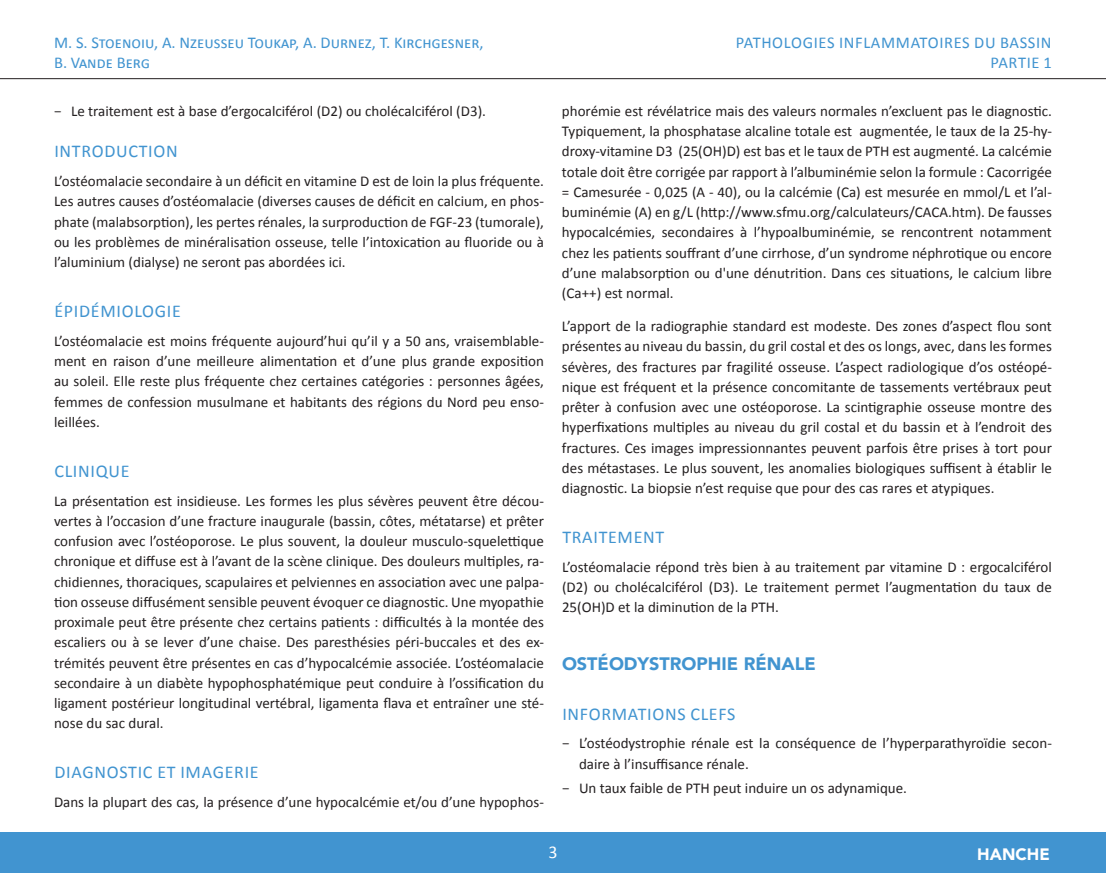
<style>
.page{position:relative;width:1106px;height:893px;background:#fff}
.page>*{position:absolute;margin:0;border:0;box-sizing:border-box;transform-origin:0 0}
.Titre_1_1{font:18px "Calibri";letter-spacing:.04em;color:#4194d0}
.Titre_1{font:900 18px "Avenir";color:#4194d0}
.Numéro_page{font:18px "Calibri";color:#fff}
.Titre_courant_-_aute{font:16.5px/19.8px "Calibri";color:#4194d0}
.Titre_courant_-_arti{font:16.5px/19.8px "Calibri";letter-spacing:.04em;color:#4194d0;text-align:right}
.Titre_Chapitre{font:900 16.5px "Avenir";color:#fff}
.Texte{font:15px/20.2px "Calibri";color:#231f20;text-align:justify}
</style>
<div class="page">
<div style="left:0;top:833px;width:1106px;height:40px;background:#4194d0"></div>
<hr style="left:0;top:78px;width:1106px;height:1px;background:#231f20">
<p class="Titre_courant_-_aute" style="left:54px;top:33px;width:431px">M. S. Stoenoiu, A. Nzeusseu Toukap, A. Durnez, T. Kirchgesner,<br>B. Vande Berg</p>
<p class="Titre_courant_-_arti" style="left:736px;top:33px;width:317px">PATHOLOGIES INFLAMMATOIRES DU BASSIN<br>PARTIE 1</p>
<p class="Texte" style="left:54px;top:101px;width:433px">− Le traitement est à base d’ergocalciférol (D2) ou cholécalciférol (D3).</p>
<p class="Titre_1_1" style="left:54px;top:140px;width:125px">INTRODUCTION</p>
<p class="Texte" style="left:54px;top:171px;width:491px">L’ostéomalacie secondaire à un déficit en vitamine D est de loin la plus fréquente.<br>Les autres causes d’ostéomalacie (diverses causes de déficit en calcium, en phos&shy;phate (malabsorption), les pertes rénales, la surproduction de FGF-23 (tumorale), ou les problèmes de minéralisation osseuse, telle l’intoxication au fluoride ou à l’aluminium (dialyse) ne seront pas abordées ici.</p>
<p class="Titre_1_1" style="left:54px;top:300px;width:128px">ÉPIDÉMIOLOGIE</p>
<p class="Texte" style="left:54px;top:331px;width:491px">L’ostéomalacie est moins fréquente aujourd’hui qu’il y a 50 ans, vraisemblable&shy;ment en raison d’une meilleure alimentation et d’une plus grande exposition au soleil. Elle reste plus fréquente chez certaines catégories : personnes âgées, femmes de confession musulmane et habitants des régions du Nord peu enso&shy;leillées.</p>
<p class="Titre_1_1" style="left:54px;top:459px;width:77px">CLINIQUE</p>
<p class="Texte" style="left:54px;top:491px;width:491px">La présentation est insidieuse. Les formes les plus sévères peuvent être décou&shy;vertes à l’occasion d’une fracture inaugurale (bassin, côtes, métatarse) et prêter confusion avec l’ostéoporose. Le plus souvent, la douleur musculo-squelettique chronique et diffuse est à l’avant de la scène clinique. Des douleurs multiples, ra&shy;chidiennes, thoraciques, scapulaires et pelviennes en association avec une palpa&shy;tion osseuse diffusément sensible peuvent évoquer ce diagnostic. Une myopathie proximale peut être présente chez certains patients : difficultés à la montée des escaliers ou à se lever d’une chaise. Des paresthésies péri-buccales et des ex&shy;trémités peuvent être présentes en cas d’hypocalcémie associée. L’ostéomalacie secondaire à un diabète hypophosphatémique peut conduire à l’ossification du ligament postérieur longitudinal vertébral, ligamenta flava et entraîner une sté&shy;nose du sac dural.</p>
<p class="Titre_1_1" style="left:54px;top:761px;width:206px">DIAGNOSTIC ET IMAGERIE</p>
<p class="Texte" style="left:54px;top:792px;width:491px">Dans la plupart des cas, la présence d’une hypocalcémie et/ou d’une hypophos-</p>
<p class="Texte" style="left:562px;top:101px;width:491px">phorémie est révélatrice mais des valeurs normales n’excluent pas le diagnostic.<br>Typiquement, la phosphatase alcaline totale est augmentée, le taux de la 25-hy&shy;droxy-vitamine D3 (25(OH)D) est bas et le taux de PTH est augmenté. La calcémie totale doit être corrigée par rapport à l’albuminémie selon la formule : Cacorrigée = Camesurée - 0,025 (A - 40), ou la calcémie (Ca) est mesurée en mmol/L et l’al&shy;buminémie (A) en g/L (http://www.sfmu.org/calculateurs/CACA.htm). De fausses hypocalcémies, secondaires à l’hypoalbuminémie, se rencontrent notamment chez les patients souffrant d’une cirrhose, d’un syndrome néphrotique ou encore d’une malabsorption ou d'une dénutrition. Dans ces situations, le calcium libre (Ca++) est normal.</p>
<p class="Texte" style="left:562px;top:316px;width:491px">L’apport de la radiographie standard est modeste. Des zones d’aspect flou sont présentes au niveau du bassin, du gril costal et des os longs, avec, dans les formes sévères, des fractures par fragilité osseuse. L’aspect radiologique d’os ostéopé&shy;nique est fréquent et la présence concomitante de tassements vertébraux peut prêter à confusion avec une ostéoporose. La scintigraphie osseuse montre des hyperfixations multiples au niveau du gril costal et du bassin et à l’endroit des fractures. Ces images impressionnantes peuvent parfois être prises à tort pour des métastases. Le plus souvent, les anomalies biologiques suffisent à établir le diagnostic. La biopsie n’est requise que pour des cas rares et atypiques.</p>
<p class="Titre_1_1" style="left:562px;top:526px;width:103px">TRAITEMENT</p>
<p class="Texte" style="left:562px;top:557px;width:491px">L’ostéomalacie répond très bien à au traitement par vitamine D : ergocalciférol (D2) ou cholécalciférol (D3). Le traitement permet l’augmentation du taux de 25(OH)D et la diminution de la PTH.</p>
<p class="Titre_1" style="left:562px;top:648px;width:255px">OSTÉODYSTROPHIE RÉNALE</p>
<p class="Titre_1_1" style="left:562px;top:702px;width:174px">INFORMATIONS CLEFS</p>
<p class="Texte" style="left:579px;top:733px;width:474px;text-indent:-17px">− L’ostéodystrophie rénale est la conséquence de l’hyperparathyroïdie secon&shy;daire à l’insuffisance rénale.</p>
<p class="Texte" style="left:562px;top:778px;width:346px">− Un taux faible de PTH peut induire un os adynamique.</p>
<p class="Numéro_page" style="left:548px;top:840px;width:11px">3</p>
<p class="Titre_Chapitre" style="left:977px;top:840px;width:26px">HANCHE</p>
</div>
